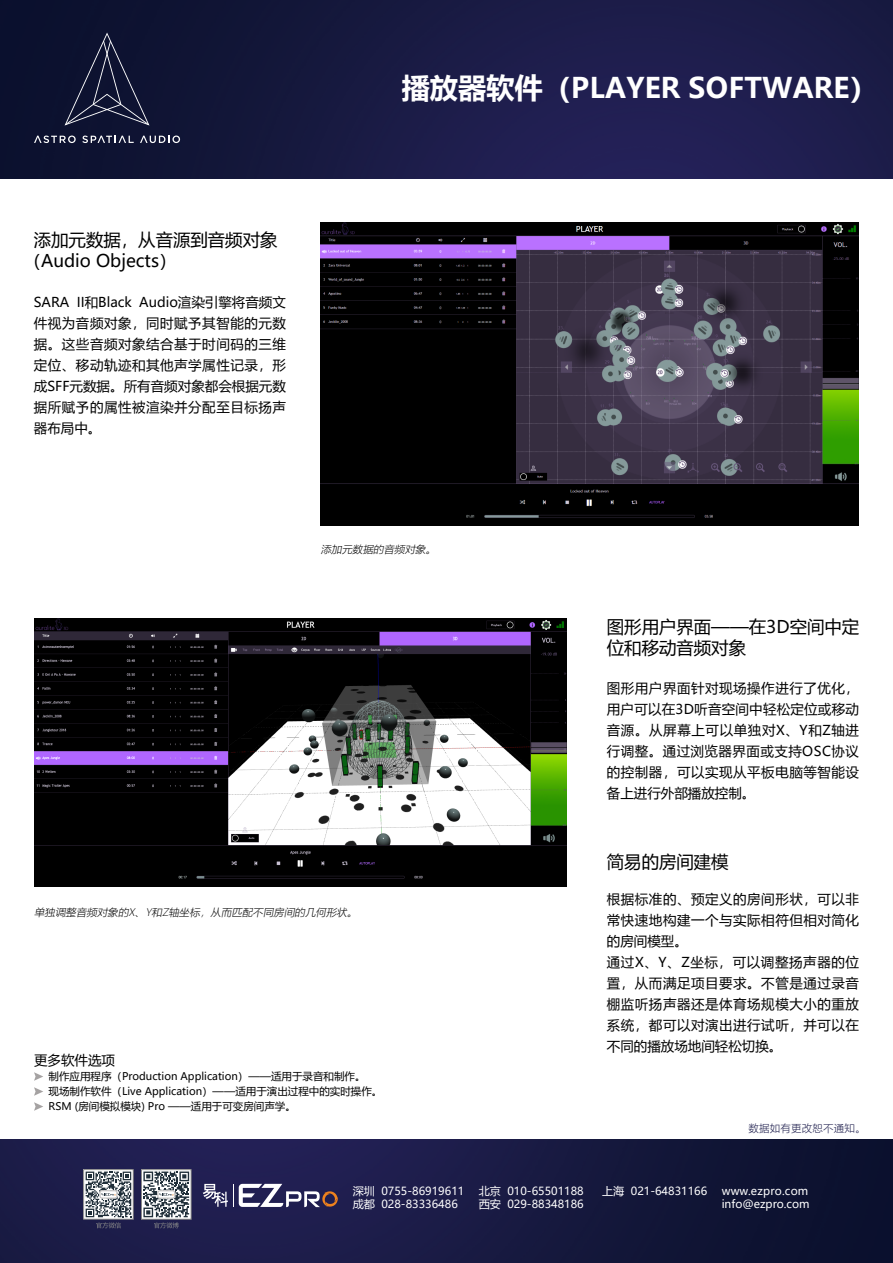
<style>
.page{position:relative;width:893px;height:1263px;background:#fff}
.page>*{position:absolute;margin:0;border:0;box-sizing:border-box;transform-origin:0 0}
.t1{font:700 28.2px "Microsoft Ya Hei";color:#fff}
.t2{font:17.4px/20.9px "Microsoft Ya Hei";color:#000}
.t3{font:13.5px/21px "Microsoft Ya Hei";letter-spacing:.04em;color:#000;text-align:justify}
.t4{font:11.1px/13.4px "Microsoft Ya Hei";color:#fff}
.t5{font:10.5px/15px "Microsoft Ya Hei";color:#000}
.t6{font:300 10.5px "Microsoft Ya Hei";letter-spacing:.02em;color:#1e1e4d}
.t7{font:italic 300 10.35px "Microsoft Ya Hei";color:#000}
</style>
<div class="page">
<img style="left:321px;top:223px;width:538px;height:302px">
<img style="left:34px;top:618px;width:532px;height:269px">
<svg style="left:34px;top:1072px;width:9px;height:9px"></svg>
<svg style="left:34px;top:1087px;width:9px;height:9px"></svg>
<svg style="left:34px;top:1102px;width:9px;height:9px"></svg>
<img style="left:0;top:1140px;width:893px;height:123px">
<img style="left:0;top:0;width:893px;height:179px">
<svg style="left:65px;top:33px;width:84px;height:93px"></svg>
<svg style="left:34px;top:136px;width:42px;height:7px"></svg>
<svg style="left:82px;top:136px;width:52px;height:7px"></svg>
<svg style="left:140px;top:136px;width:40px;height:7px"></svg>
<div style="left:83px;top:1169px;width:50px;height:50px;border:1px solid #888"></div>
<svg style="left:86px;top:1171px;width:45px;height:57px"></svg>
<div style="left:141px;top:1169px;width:50px;height:50px;border:1px solid #888"></div>
<svg style="left:143px;top:1171px;width:46px;height:57px"></svg>
<svg style="left:203px;top:1184px;width:135px;height:23px"></svg>
<h1 class="t1" style="left:402px;top:68px;width:477px">播放器软件（PLAYER SOFTWARE）</h1>
<p class="t2" style="left:24px;top:229px;width:255px;text-indent:10px">添加元数据，从音源到音频对象（Audio Objects）</p>
<p class="t3" style="left:34px;top:291px;width:254px">SARA II和Black Audio渲染引擎将音频文件视为音频对象，同时赋予其智能的元数据。这些音频对象结合基于时间码的三维定位、移动轨迹和其他声学属性记录，形成SFF元数据。所有音频对象都会根据元数据所赋予的属性被渲染并分配至目标扬声器布局中。</p>
<p class="t7" style="left:321px;top:542px;width:119px">添加元数据的音频对象。</p>
<p class="t2" style="left:607px;top:615px;width:254px">图形用户界面——在3D空间中定位和移动音频对象</p>
<p class="t3" style="left:607px;top:678px;width:254px">图形用户界面针对现场操作进行了优化，用户可以在3D听音空间中轻松定位或移动音源。从屏幕上可以单独对X、Y和Z轴进行调整。通过浏览器界面或支持OSC协议的控制器，可以实现从平板电脑等智能设备上进行外部播放控制。</p>
<p class="t2" style="left:607px;top:851px;width:123px">简易的房间建模</p>
<p class="t7" style="left:34px;top:905px;width:327px">单独调整音频对象的X、Y和Z轴坐标，从而匹配不同房间的几何形状。</p>
<p class="t3" style="left:34px;top:1049px;width:83px">更多软件选项</p>
<p class="t5" style="left:49px;top:1068px;width:335px">制作应用程序（Production Application）——适用于录音和制作。<br>现场制作软件（Live Application）——适用于演出过程中的实时操作。</p>
<p class="t5" style="left:49px;top:1098px;width:249px">RSM (房间模拟模块) Pro ——适用于可变房间声学。</p>
<p class="t3" style="left:607px;top:888px;width:254px;text-align:left">根据标准的、预定义的房间形状，可以非常快速地构建一个与实际相符但相对简化的房间模型。<br>通过X、Y、Z坐标，可以调整扬声器的位置，从而满足项目要求。不管是通过录音棚监听扬声器还是体育场规模大小的重放系统，都可以对演出进行试听，并可以在不同的播放场地间轻松切换。</p>
<p class="t6" style="left:748px;top:1121px;width:119px">数据如有更改恕不通知。</p>
<p class="t4" style="left:353px;top:1184px;width:113px">深圳 0755-86919611成都 028-83336486</p>
<p class="t4" style="left:479px;top:1184px;width:107px">北京 010-65501188西安 029-88348186</p>
<p class="t4" style="left:602px;top:1184px;width:107px">上海 021-64831166</p>
<p class="t4" style="left:722px;top:1184px;width:89px">www.ezpro.com info@ezpro.com</p>
</div>
